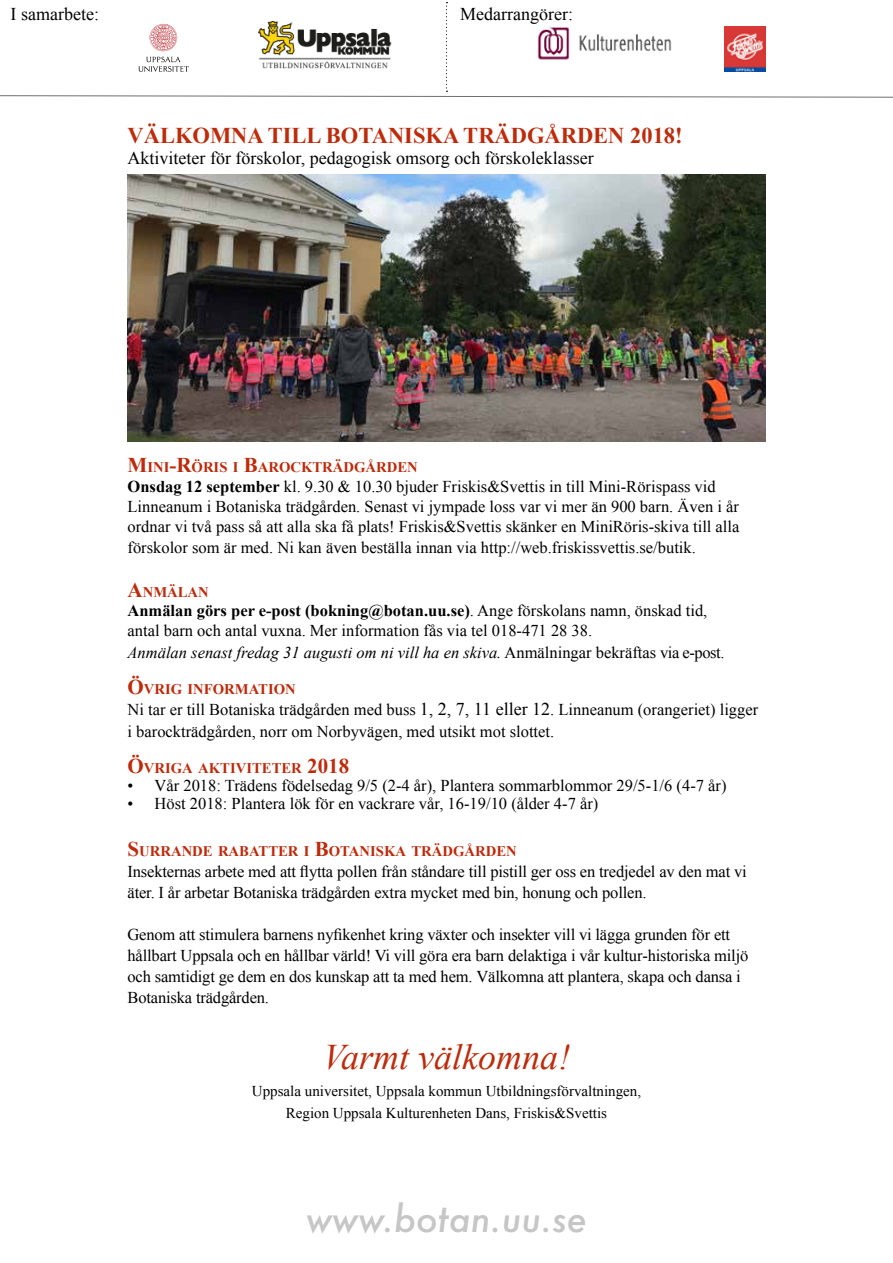
<style>
.page{position:relative;width:893px;height:1263px;background:#fff}
.page>*{position:absolute;margin:0;border:0;box-sizing:border-box;transform-origin:0 0}
.t1{font:italic 500 36px "Futura";color:#c6c6c6}
.t2{font:italic 36px "Times New Roman";color:#bd2b0b}
.t3{font:700 22.5px "Times New Roman";color:#bd2b0b}
.t4{font:18px "Times New Roman";color:#000}
.t5{font:16.5px/21px "Times New Roman";color:#000}
.t6{font:italic 16.5px "Times New Roman";color:#000}
.t7{font:15px/21.6px "Times New Roman";color:#000;text-align:center}
.t8{font:700 14.7px "Times New Roman";color:#bd2b0b}
.s1{font-size:21px}
.s2{font-weight:700}
.s3{font-style:normal}
.s4{font-size:18px}
</style>
<div class="page">
<svg style="left:0;top:2px;width:893px;height:96px"></svg>
<img style="left:725px;top:27px;width:40px;height:45px">
<img style="left:258px;top:22px;width:133px;height:50px">
<img style="left:507px;top:24px;width:194px;height:37px">
<img style="left:128px;top:174px;width:637px;height:267px">
<p class="t4" style="left:11px;top:2px;width:90px">I samarbete:</p>
<p class="t4" style="left:460px;top:2px;width:114px">Medarrangörer:</p>
<h2 class="t3" style="left:128px;top:120px;width:18px">VÄLKOMNA</h2>
<h2 class="t3" style="left:268px;top:120px;width:29px">TILL</h2>
<h2 class="t3" style="left:326px;top:120px;width:62px">BO TANISKA</h2>
<h2 class="t3" style="left:463px;top:120px;width:33px">TRÄDGÅRDEN</h2>
<h2 class="t3" style="left:630px;top:120px;width:54px">2018!</h2>
<p class="t4" style="left:128px;top:146px;width:468px">Aktiviteter för förskolor, pedagogisk omsorg och förskoleklasser</p>
<p class="t8" style="left:128px;top:457px;width:292px"><span class="s1">M</span>INI<span class="s1">-R</span>ÖRIS I <span class="s1">B</span>AROCKTRÄDGÅRDEN</p>
<p class="t5" style="left:128px;top:476px;width:613px;line-height:19.8px"><span class="s2">Onsdag 12 september</span> kl. 9.30 &amp; 10.30 bjuder Friskis&amp;Svettis in till Mini-Rörispass vid<br>Linneanum i Botaniska trädgården. Senast vi jympade loss var vi mer än 900 barn. Även i år ordnar vi två pass så att alla ska få plats! Friskis&amp;Svettis skänker en MiniRöris-skiva till alla</p>
<p class="t5" style="left:128px;top:537px;width:570px">förskolor som är med. Ni kan även beställa innan via http://web.friskissvettis.se/butik.</p>
<p class="t8" style="left:128px;top:581px;width:83px"><span class="s1">A</span>NMÄLAN</p>
<p class="t5" style="left:128px;top:601px;width:581px;line-height:19.8px"><span class="s2">Anmälan görs per e-post (bokning@botan.uu.se)</span>. Ange förskolans namn, önskad tid, antal barn och antal vuxna. Mer information fås via tel 018-471 28 38.</p>
<p class="t6" style="left:128px;top:641px;width:598px">Anmälan senast fredag 31 augusti om ni vill ha en skiva. <span class="s3">Anmälningar bekräftas via e-post.</span></p>
<p class="t8" style="left:128px;top:679px;width:170px"><span class="s1">Ö</span>VRIG INFORMATION</p>
<p class="t5" style="left:128px;top:699px;width:632px;line-height:21.6px">Ni tar er till Botaniska trädgården med buss <span class="s4">1, 2, 7, 11 eller 12</span>. Linneanum (orangeriet) ligger i barockträdgården, norr om Norbyvägen, med utsikt mot slottet.</p>
<p class="t8" style="left:128px;top:758px;width:223px"><span class="s1">Ö</span>VRIGA AKTIVITETER <span class="s1">2018</span></p>
<p class="t5" style="left:128px;top:775px;width:600px">• Vår 2018: Trädens födelsedag 9/5 (2-4 år), Plantera sommarblommor 29/5-1/6 (4-7 år)</p>
<p class="t5" style="left:128px;top:793px;width:472px">• Höst 2018: Plantera lök för en vackrare vår, 16-19/10 (ålder 4-7 år)</p>
<p class="t8" style="left:128px;top:841px;width:391px"><span class="s1">S</span>URRANDE RABATTER I <span class="s1">B</span>OTANISKA TRÄDGÅRDEN</p>
<p class="t5" style="left:128px;top:861px;width:621px">Insekternas arbete med att flytta pollen från ståndare till pistill ger oss en tredjedel av den mat vi äter. I år arbetar Botaniska trädgården extra mycket med bin, honung och pollen.</p>
<p class="t5" style="left:128px;top:924px;width:622px">Genom att stimulera barnens nyfikenhet kring växter och insekter vill vi lägga grunden för ett hållbart Uppsala och en hållbar värld! Vi vill göra era barn delaktiga i vår kultur-historiska miljö och samtidigt ge dem en dos kunskap att ta med hem. Välkomna att plantera, skapa och dansa i Botaniska trädgården.</p>
<h1 class="t2" style="left:323px;top:1032px;width:248px">Varmt välkomna!</h1>
<p class="t7" style="left:252px;top:1080px;width:391px">Uppsala universitet, Uppsala kommun Utbildningsförvaltningen,<br>Region Uppsala Kulturenheten Dans, Friskis&amp;Svettis</p>
<h1 class="t1" style="left:306px;top:1194px;width:282px">www.botan.uu.se</h1>
</div>
